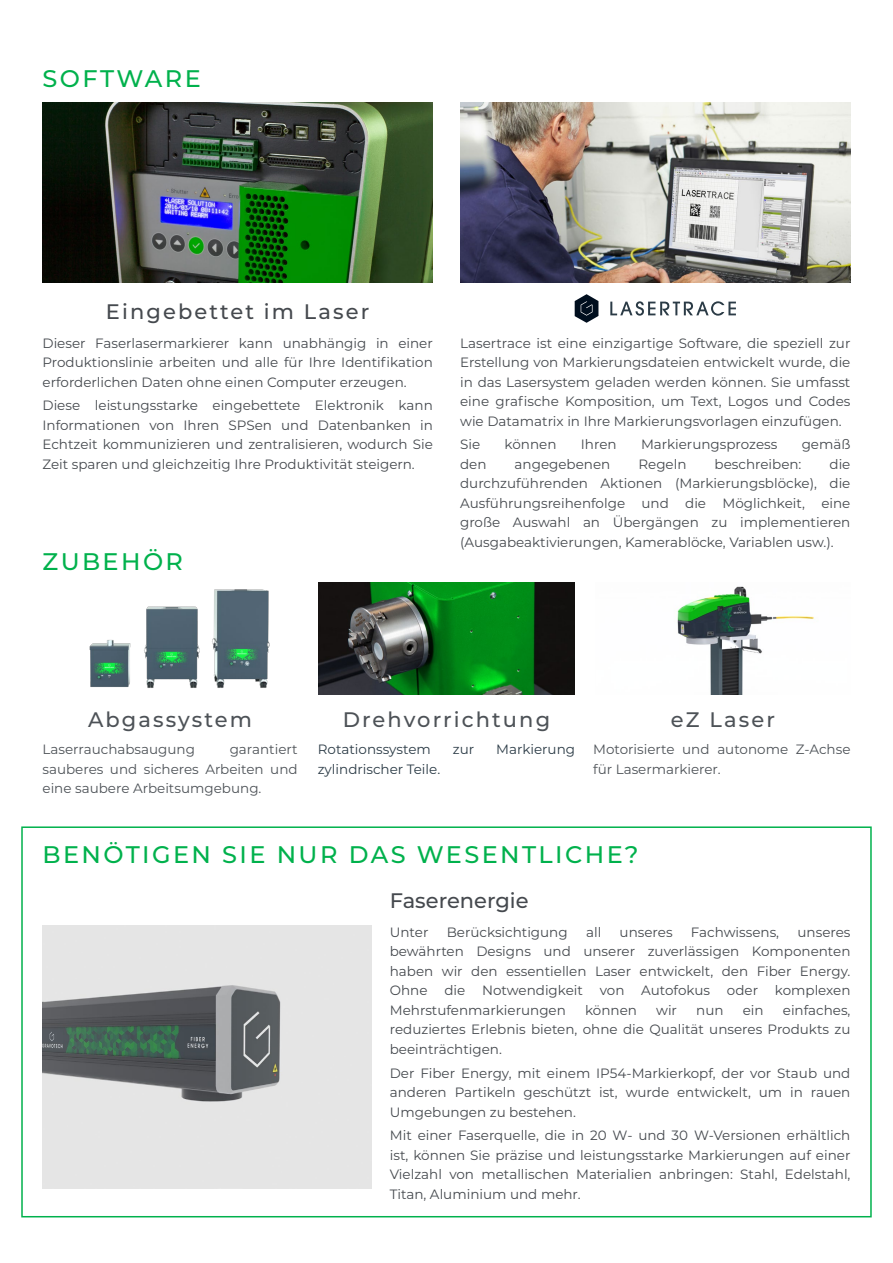
<style>
.page{position:relative;width:893px;height:1263px;background:#fff}
.page>*{position:absolute;margin:0;border:0;box-sizing:border-box;transform-origin:0 0}
.t1{font:500 24px "Montserrat";letter-spacing:.1em;color:#00b14c}
.t2{font:500 21px "Montserrat";letter-spacing:.1em;color:#4d5257}
.t3{font:500 21px "Montserrat";letter-spacing:.095em;color:#45494e}
.t4{font:500 21px "Montserrat";color:#45494e}
.t5{font:13.5px/19.5px "Montserrat";color:#45494e;text-align:justify}
.t6{font:13.5px/19.5px "Montserrat";color:#4d5257;text-align:justify}
.t7{font:13.5px "Montserrat";color:#2b3b46}
</style>
<div class="page">
<img style="left:43px;top:925px;width:329px;height:263px">
<img style="left:43px;top:103px;width:390px;height:180px">
<img style="left:460px;top:103px;width:390px;height:180px">
<svg style="left:575px;top:294px;width:23px;height:29px"></svg>
<svg style="left:610px;top:301px;width:126px;height:15px"></svg>
<img style="left:89px;top:589px;width:181px;height:99px">
<img style="left:319px;top:583px;width:255px;height:111px">
<img style="left:677px;top:586px;width:137px;height:108px">
<div style="left:21px;top:826px;width:851px;height:391px;border:2px solid #00b14c"></div>
<h1 class="t1" style="left:43px;top:62px;width:160px">SOFTWARE</h1>
<h2 class="t3" style="left:106px;top:297px;width:265px">Eingebettet im Laser</h2>
<p class="t5" style="left:43px;top:333px;width:392px">Dieser Faserlasermarkierer kann unabhängig in einer Produktionslinie arbeiten und alle für Ihre Identifikation erforderlichen Daten ohne einen Computer erzeugen.</p>
<p class="t5" style="left:43px;top:395px;width:392px">Diese leistungsstarke eingebettete Elektronik kann Informationen von Ihren SPSen und Datenbanken in Echtzeit kommunizieren und zentralisieren, wodurch Sie Zeit sparen und gleichzeitig Ihre Produktivität steigern.</p>
<h1 class="t1" style="left:43px;top:545px;width:142px">ZUBEHÖR</h1>
<p class="t5" style="left:460px;top:333px;width:392px">Lasertrace ist eine einzigartige Software, die speziell zur Erstellung von Markierungsdateien entwickelt wurde, die in das Lasersystem geladen werden können. Sie umfasst eine grafische Komposition, um Text, Logos und Codes wie Datamatrix in Ihre Markierungsvorlagen einzufügen.</p>
<p class="t5" style="left:460px;top:434px;width:22px">Sie</p>
<p class="t5" style="left:505px;top:434px;width:53px">können</p>
<p class="t5" style="left:581px;top:434px;width:37px">Ihren</p>
<p class="t5" style="left:641px;top:434px;width:138px">Markierungsprozess</p>
<p class="t5" style="left:802px;top:434px;width:50px">gemäß</p>
<p class="t5" style="left:460px;top:454px;width:28px">den</p>
<p class="t5" style="left:515px;top:454px;width:97px">angegebenen</p>
<p class="t5" style="left:638px;top:454px;width:50px">Regeln</p>
<p class="t5" style="left:715px;top:454px;width:88px">beschreiben:</p>
<p class="t5" style="left:460px;top:454px;width:392px;text-indent:369px">die durchzuführenden Aktionen (Markierungsblöcke), die Ausführungsreihenfolge und die Möglichkeit, eine große Auswahl an Übergängen zu implementieren (Ausgabeaktivierungen, Kamerablöcke, Variablen usw.).</p>
<h2 class="t2" style="left:88px;top:705px;width:166px">Abgassystem</h2>
<h2 class="t2" style="left:343px;top:705px;width:209px">Drehvorrichtung</h2>
<h2 class="t2" style="left:671px;top:705px;width:106px">eZ Laser</h2>
<p class="t6" style="left:43px;top:739px;width:154px">Laserrauchabsaugung</p>
<p class="t6" style="left:43px;top:739px;width:257px;text-indent:187px">garantiert sauberes und sicheres Arbeiten und eine saubere Arbeitsumgebung.</p>
<p class="t7" style="left:318px;top:740px;width:114px">Rotationssystem</p>
<p class="t7" style="left:453px;top:740px;width:23px">zur</p>
<p class="t7" style="left:496px;top:740px;width:80px">Markierung</p>
<p class="t6" style="left:593px;top:739px;width:259px">Motorisierte und autonome Z-Achse für Lasermarkierer.</p>
<p class="t7" style="left:318px;top:760px;width:124px">zylindrischer Teile.</p>
<h1 class="t1" style="left:43px;top:838px;width:598px">BENÖTIGEN SIE NUR DAS WESENTLICHE?</h1>
<h2 class="t4" style="left:390px;top:886px;width:140px">Faserenergie</h2>
<p class="t5" style="left:390px;top:922px;width:40px">Unter</p>
<p class="t5" style="left:447px;top:922px;width:122px">Berücksichtigung</p>
<p class="t5" style="left:586px;top:922px;width:17px">all</p>
<p class="t5" style="left:620px;top:922px;width:54px">unseres</p>
<p class="t5" style="left:691px;top:922px;width:90px">Fachwissens,</p>
<p class="t5" style="left:390px;top:922px;width:462px;text-indent:408px">unseres bewährten Designs und unserer zuverlässigen Komponenten haben wir den essentiellen Laser entwickelt, den Fiber Energy.<br>Ohne die Notwendigkeit von Autofokus oder komplexen Mehrstufenmarkierungen</p>
<p class="t5" style="left:390px;top:1000px;width:462px;text-indent:393px">einfaches, reduziertes Erlebnis bieten, ohne die Qualität unseres Produkts zu beeinträchtigen.</p>
<p class="t5" style="left:390px;top:1063px;width:462px">Der Fiber Energy, mit einem IP54-Markierkopf, der vor Staub und anderen Partikeln geschützt ist, wurde entwickelt, um in rauen Umgebungen zu bestehen.</p>
<p class="t5" style="left:390px;top:1125px;width:462px">Mit einer Faserquelle, die in 20 W- und 30 W-Versionen erhältlich ist, können Sie präzise und leistungsstarke Markierungen auf einer Vielzahl von metallischen Materialien anbringen: Stahl, Edelstahl, Titan, Aluminium und mehr.</p>
<p class="t5" style="left:585px;top:1000px;width:53px">können</p>
<p class="t5" style="left:656px;top:1000px;width:22px">wir</p>
<p class="t5" style="left:696px;top:1000px;width:29px">nun</p>
<p class="t5" style="left:743px;top:1000px;width:22px">ein</p>
</div>
